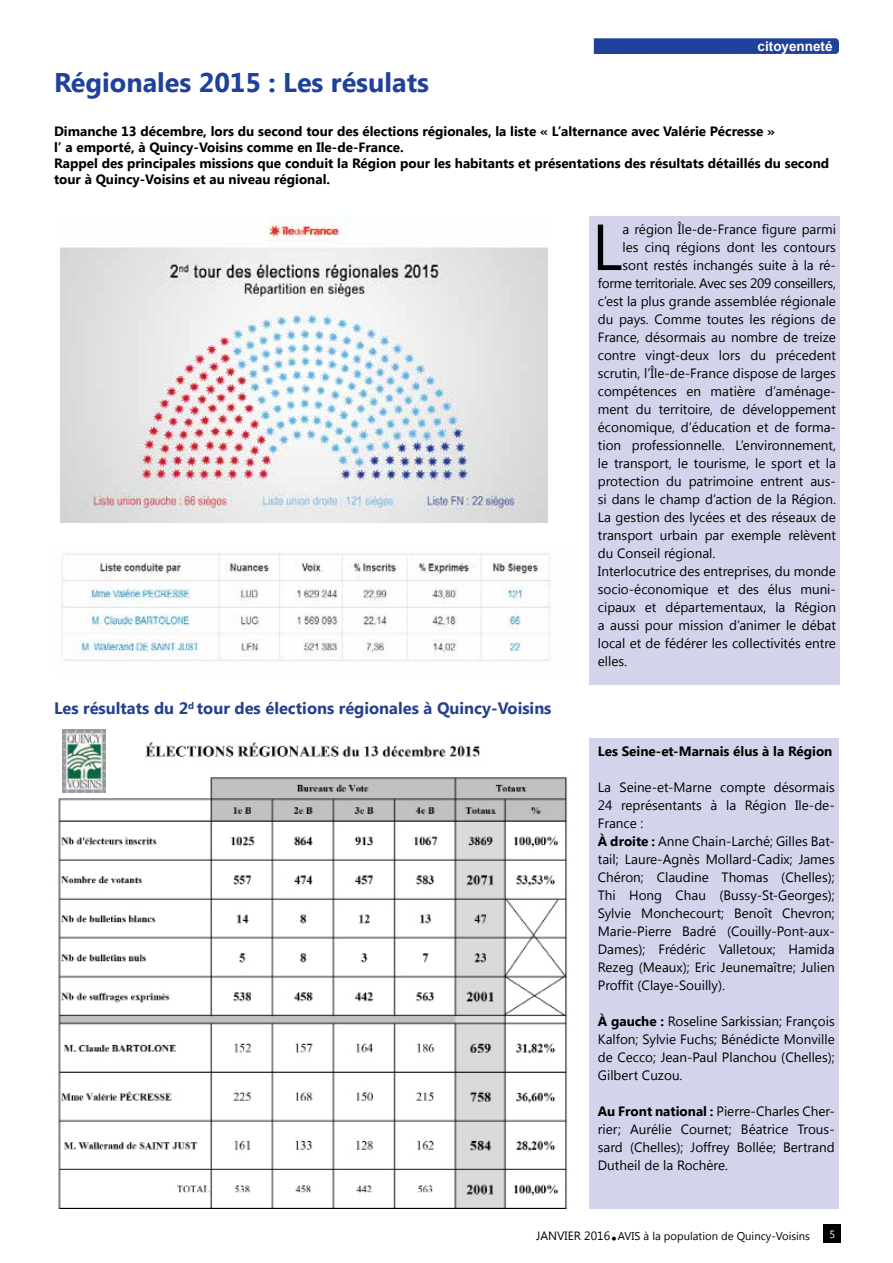
<style>
.page{position:relative;width:893px;height:1263px;background:#fff}
.page>*{position:absolute;margin:0;border:0;box-sizing:border-box;transform-origin:0 0}
.t1{font:64.95px "Segoe UI";color:#000}
.t2{font:36px "Segoe UI";color:#000}
.t3{font:700 27px "Segoe UI";color:#20419b}
.t4{font:700 16.5px "Segoe UI";color:#25408f}
.t5{font:13.5px/18px "Segoe UI";color:#000;text-align:justify}
.t6{font:700 13.5px/16.2px "Segoe UI";color:#000}
.t7{font:13.5px "Segoe UI";letter-spacing:-.02em;color:#000}
.t8{font:700 13.5px "Arial";color:#fff}
.t9{font:12px "Segoe UI";color:#000}
.t10{font:11.25px "Segoe UI";color:#000}
.t11{font:10.5px "Segoe UI";color:#fff}
.s1{font-weight:700}
</style>
<div class="page">
<div style="left:824px;top:1224px;width:17px;height:19px;background:#000101"></div>
<div style="left:589px;top:216px;width:251px;height:468px;background:#d3d4eb"></div>
<svg style="left:594px;top:38px;width:245px;height:16px;background:#24459d"></svg>
<img style="left:60px;top:216px;width:487px;height:306px">
<img style="left:61px;top:553px;width:490px;height:111px">
<img style="left:58px;top:742px;width:510px;height:467px">
<div style="left:589px;top:738px;width:250px;height:471px;background:#d3d4eb"></div>
<img style="left:62px;top:729px;width:44px;height:63px">
<h3 class="t3" style="left:54px;top:63px;width:377px">Régionales 2015 : Les résulats</h3>
<p class="t8" style="left:758px;top:37px;width:77px">citoyenneté</p>
<p class="t6" style="left:54px;top:122px;width:777px">Dimanche 13 décembre, lors du second tour des élections régionales, la liste « L’alternance avec Valérie Pécresse »<br>l’ a emporté, à Quincy-Voisins comme en Ile-de-France.<br>Rappel des principales missions que conduit la Région pour les habitants et présentations des résultats détaillés du second tour à Quincy-Voisins et au niveau régional.</p>
<p class="t4" style="left:54px;top:696px;width:499px">Les résultats du 2<sup>d</sup> tour des élections régionales à Quincy-Voisins</p>
<h1 class="t1" style="left:592px;top:202px;width:32px">L</h1>
<p class="t5" style="left:622px;top:220px;width:215px">a région Île-de-France figure parmi</p>
<p class="t5" style="left:622px;top:238px;width:215px">les cinq régions dont les contours</p>
<p class="t5" style="left:622px;top:256px;width:215px">sont restés inchangés suite à la ré-</p>
<p class="t7" style="left:598px;top:274px;width:240px">forme territoriale. Avec ses 209 conseillers,</p>
<p class="t5" style="left:598px;top:292px;width:240px">c’est la plus grande assemblée régionale</p>
<p class="t5" style="left:598px;top:310px;width:240px">du pays. Comme toutes les régions de</p>
<p class="t5" style="left:598px;top:328px;width:240px">France, désormais au nombre de treize</p>
<p class="t5" style="left:598px;top:346px;width:240px">contre vingt-deux lors du précedent</p>
<p class="t5" style="left:598px;top:364px;width:240px">scrutin, l’Île-de-France dispose de larges</p>
<p class="t5" style="left:598px;top:382px;width:240px">compétences en matière d’aménage-</p>
<p class="t5" style="left:598px;top:400px;width:240px">ment du territoire, de développement</p>
<p class="t5" style="left:598px;top:418px;width:240px">économique, d’éducation et de forma-</p>
<p class="t5" style="left:598px;top:436px;width:240px">tion professionnelle. L’environnement,</p>
<p class="t5" style="left:598px;top:454px;width:240px">le transport, le tourisme, le sport et la</p>
<p class="t5" style="left:598px;top:472px;width:240px">protection du patrimoine entrent aus-</p>
<p class="t5" style="left:598px;top:490px;width:240px">si dans le champ d’action de la Région.</p>
<p class="t5" style="left:598px;top:508px;width:240px">La gestion des lycées et des réseaux de</p>
<p class="t5" style="left:598px;top:526px;width:240px">transport urbain par exemple relèvent</p>
<p class="t5" style="left:598px;top:544px;width:119px">du Conseil régional.</p>
<p class="t5" style="left:598px;top:562px;width:240px">Interlocutrice des entreprises, du monde</p>
<p class="t5" style="left:598px;top:580px;width:240px">socio-économique et des élus muni-</p>
<p class="t5" style="left:598px;top:598px;width:240px">cipaux et départementaux, la Région</p>
<p class="t5" style="left:598px;top:616px;width:240px">a aussi pour mission d’animer le débat</p>
<p class="t5" style="left:598px;top:634px;width:240px">local et de fédérer les collectivités entre</p>
<p class="t5" style="left:598px;top:652px;width:31px">elles.</p>
<p class="t6" style="left:598px;top:742px;width:236px">Les Seine-et-Marnais élus à la Région</p>
<p class="t5" style="left:598px;top:778px;width:238px;text-align:left">La Seine-et-Marne compte désormais 24 représentants à la Région Ile-de-France :<br><span class="s1">À droite :</span> Anne Chain-Larché; Gilles Bat&shy;tail; Laure-Agnès Mollard-Cadix; James Chéron; Claudine Thomas (Chelles); Thi Hong Chau (Bussy-St-Georges); Sylvie Monchecourt; Benoît Chevron; Marie-Pierre Badré (Couilly-Pont-aux-Dames); Frédéric Valletoux; Hamida Rezeg (Meaux); Eric Jeunemaître; Julien Proffit (Claye-Souilly).</p>
<p class="t5" style="left:598px;top:1012px;width:238px"><span class="s1">À gauche :</span> Roseline Sarkissian; François Kalfon; Sylvie Fuchs; Bénédicte Monville de Cecco; Jean-Paul Planchou (Chelles); Gilbert Cuzou.</p>
<p class="t5" style="left:598px;top:1102px;width:238px"><span class="s1">Au Front national :</span> Pierre-Charles Cher&shy;rier; Aurélie Cournet; Béatrice Trous&shy;sard (Chelles); Joffrey Bollée; Bertrand Dutheil de la Rochère.</p>
<p class="t9" style="left:536px;top:1227px;width:75px">JANVIER 2016</p>
<h2 class="t2" style="left:610px;top:1202px;width:9px">.</h2>
<p class="t10" style="left:618px;top:1228px;width:194px">AVIS à la population de Quincy-Voisins</p>
<p class="t11" style="left:829px;top:1227px;width:7px">5</p>
</div>
